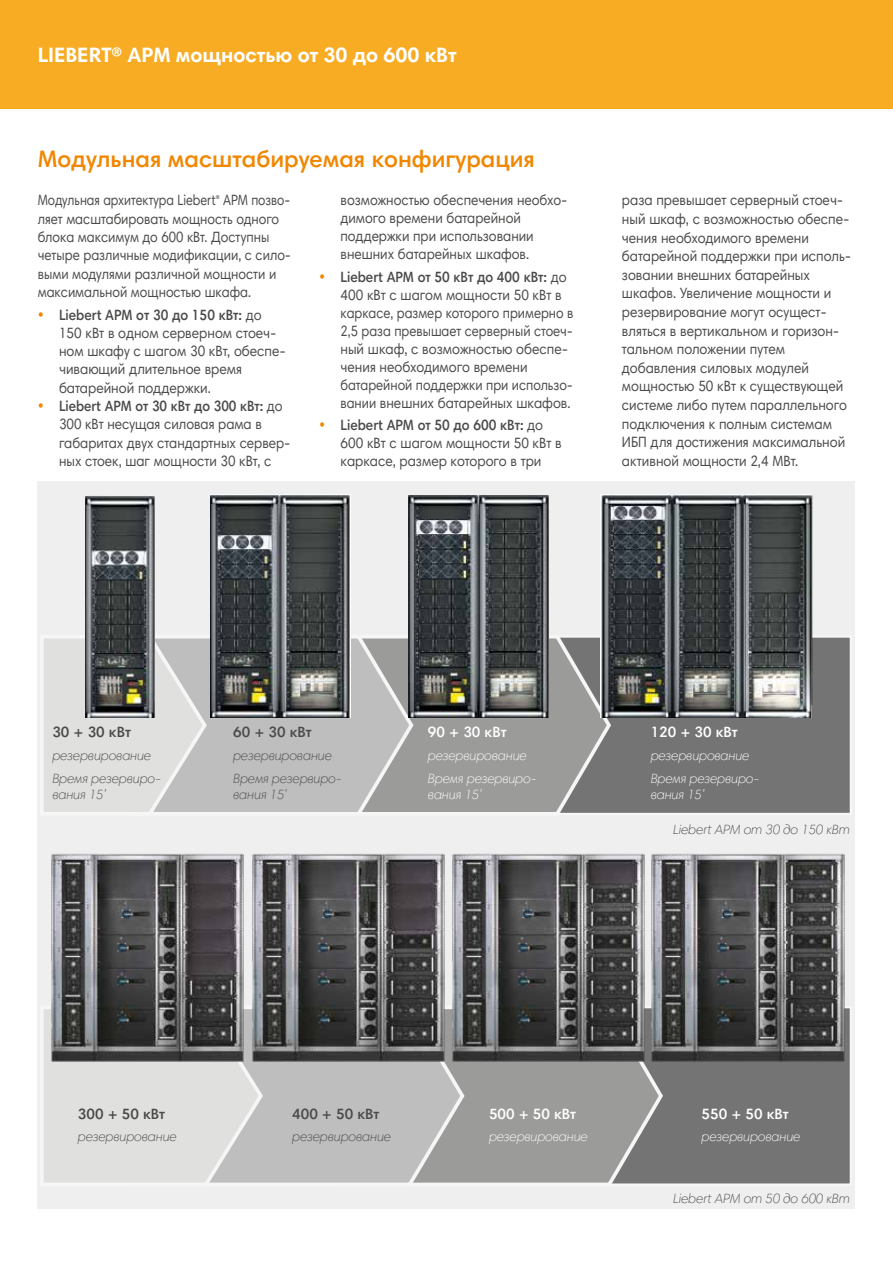
<style>
.page{position:relative;width:893px;height:1263px;background:#fff}
.page>*{position:absolute;margin:0;border:0;box-sizing:border-box;transform-origin:0 0}
.t1{font:600 24px "Harmonia Sans Pro Cyr";color:#f18700}
.t2{font:700 21px "Harmonia Sans Pro Cyr";color:#fff}
.t3{font:15px/18.6px "Harmonia Sans Pro Cyr";color:#4a4a49;scale:.9 1}
.t4{font:15px/18.3px "Harmonia Sans Pro Cyr";color:#4a4a49;scale:.83 1}
.t5{font:15px/18px "Harmonia Sans Pro Cyr";color:#4a4a49;scale:.89 1}
.t6{font:600 15px "Harmonia Sans Pro Cyr";color:#fff}
.t7{font:600 15px "Harmonia Sans Pro Cyr";color:#4a4a49}
.t8{font:italic 300 13.5px/22.5px "Harmonia Sans Pro Cyr";color:#4a4a49}
.t9{font:italic 300 13.5px/22.5px "Harmonia Sans Pro Cyr";color:#fff}
.s1{font-weight:600}
</style>
<div class="page">
<div style="left:0;top:0;width:893px;height:108px;background:#f8ac23"></div>
<div style="left:38px;top:481px;width:817px;height:345px;background:#efefef"></div>
<div style="left:38px;top:824px;width:817px;height:385px;background:#efefef"></div>
<div style="left:366px;top:635px;width:486px;height:180px;background:#757474;border:2px solid #f6f6f6"></div>
<div style="left:359px;top:1006px;width:493px;height:180px;background:#757474;border:2px solid #f6f6f6"></div>
<svg style="left:416px;top:633px;width:198px;height:182px"></svg>
<svg style="left:467px;top:1006px;width:199px;height:180px;background:#9a9a99"></svg>
<svg style="left:210px;top:633px;width:206px;height:182px;background:#bcbcbc"></svg>
<svg style="left:266px;top:1064px;width:201px;height:122px;background:#bcbcbc"></svg>
<svg style="left:44px;top:638px;width:166px;height:174px"></svg>
<svg style="left:44px;top:1009px;width:222px;height:174px"></svg>
<img style="left:601px;top:495px;width:211px;height:223px">
<img style="left:210px;top:495px;width:140px;height:223px">
<img style="left:408px;top:495px;width:140px;height:223px">
<img style="left:85px;top:496px;width:70px;height:222px">
<img style="left:48px;top:853px;width:198px;height:211px">
<img style="left:249px;top:853px;width:398px;height:211px">
<img style="left:649px;top:853px;width:198px;height:211px">
<h2 class="t2" style="left:38px;top:42px;width:420px">LIEBERT® APM мощностью от 30 до 600 кВт</h2>
<h1 class="t1" style="left:38px;top:143px;width:499px">Модульная масштабируемая конфигурация</h1>
<p class="t5" style="left:340px;top:191px;width:257px">возможностью обеспечения необхо&shy;димого времени батарейной поддержки при использовании внешних батарейных шкафов.</p>
<p class="t3" style="left:340px;top:267px;width:260px;line-height:18px"><span class="s1">Liebert APM от 50 кВт до 400 кВт:</span> до 400 кВт с шагом мощности 50 кВт в каркасе, размер которого примерно в 2,5 раза превышает серверный стоеч&shy;ный шкаф, с возможностью обеспе&shy;чения необходимого времени батарейной поддержки при использо&shy;вании внешних батарейных шкафов.</p>
<p class="t3" style="left:340px;top:416px;width:247px;line-height:18px"><span class="s1">Liebert APM от 50 до 600 кВт:</span> до<br>600 кВт с шагом мощности 50 кВт в каркасе, размер которого в три</p>
<p class="t4" style="left:38px;top:191px;width:307px">Модульная архитектура Liebert<sup>®</sup> APM позво&shy;ляет масштабировать мощность одного блока максимум до 600 кВт. Доступны четыре различные модификации, с сило&shy;выми модулями различной мощности и максимальной мощностью шкафа.</p>
<p class="t3" style="left:59px;top:305px;width:259px"><span class="s1">Liebert APM от 30 до 150 кВт:</span> до<br>150 кВт в одном серверном стоеч&shy;ном шкафу с шагом 30 кВт, обеспе&shy;чивающий длительное время батарейной поддержки.<br><span class="s1">Liebert APM от 30 кВт до 300 кВт:</span> до<br>300 кВт несущая силовая рама в габаритах двух стандартных сервер&shy;ных стоек, шаг мощности 30 кВт, с</p>
<p class="t3" style="left:622px;top:191px;width:256px">раза превышает серверный стоеч&shy;ный шкаф, с возможностью обеспе&shy;чения необходимого времени батарейной поддержки при исполь&shy;зовании внешних батарейных шкафов. Увеличение мощности и резервирование могут осущест&shy;вляться в вертикальном и горизон&shy;тальном положении путем добавления силовых модулей мощностью 50 кВт к существующей системе либо путем параллельного подключения к полным системам<br>ИБП для достижения максимальной активной мощности 2,4 МВт.</p>
<p class="t7" style="left:52px;top:723px;width:80px">30 + 30 кВт</p>
<p class="t8" style="left:52px;top:744px;width:110px">резервирование<br>Время резервиро-</p>
<p class="t8" style="left:52px;top:783px;width:55px">вания 15’</p>
<p class="t7" style="left:233px;top:723px;width:80px">60 + 30 кВт</p>
<p class="t8" style="left:233px;top:744px;width:110px">резервирование<br>Время резервиро-</p>
<p class="t8" style="left:233px;top:783px;width:55px">вания 15’</p>
<p class="t6" style="left:428px;top:723px;width:80px">90 + 30 кВт</p>
<p class="t9" style="left:428px;top:744px;width:110px">резервирование<br>Время резервиро-</p>
<p class="t9" style="left:428px;top:783px;width:55px">вания 15’</p>
<p class="t6" style="left:651px;top:723px;width:89px">120 + 30 кВт</p>
<p class="t9" style="left:651px;top:744px;width:110px">резервирование<br>Время резервиро-</p>
<p class="t9" style="left:651px;top:783px;width:55px">вания 15’</p>
<p class="t8" style="left:673px;top:818px;width:178px">Liebert APM от 30 до 150 кВт</p>
<p class="t7" style="left:78px;top:1104px;width:89px">300 + 50 кВт</p>
<p class="t8" style="left:78px;top:1125px;width:100px">резервирование</p>
<p class="t7" style="left:292px;top:1104px;width:89px">400 + 50 кВт</p>
<p class="t8" style="left:292px;top:1125px;width:100px">резервирование</p>
<p class="t6" style="left:489px;top:1104px;width:89px">500 + 50 кВт</p>
<p class="t9" style="left:489px;top:1125px;width:100px">резервирование</p>
<p class="t6" style="left:702px;top:1104px;width:89px">550 + 50 кВт</p>
<p class="t9" style="left:702px;top:1125px;width:100px">резервирование</p>
<p class="t8" style="left:673px;top:1187px;width:178px">Liebert APM от 50 до 600 кВт</p>
</div>
